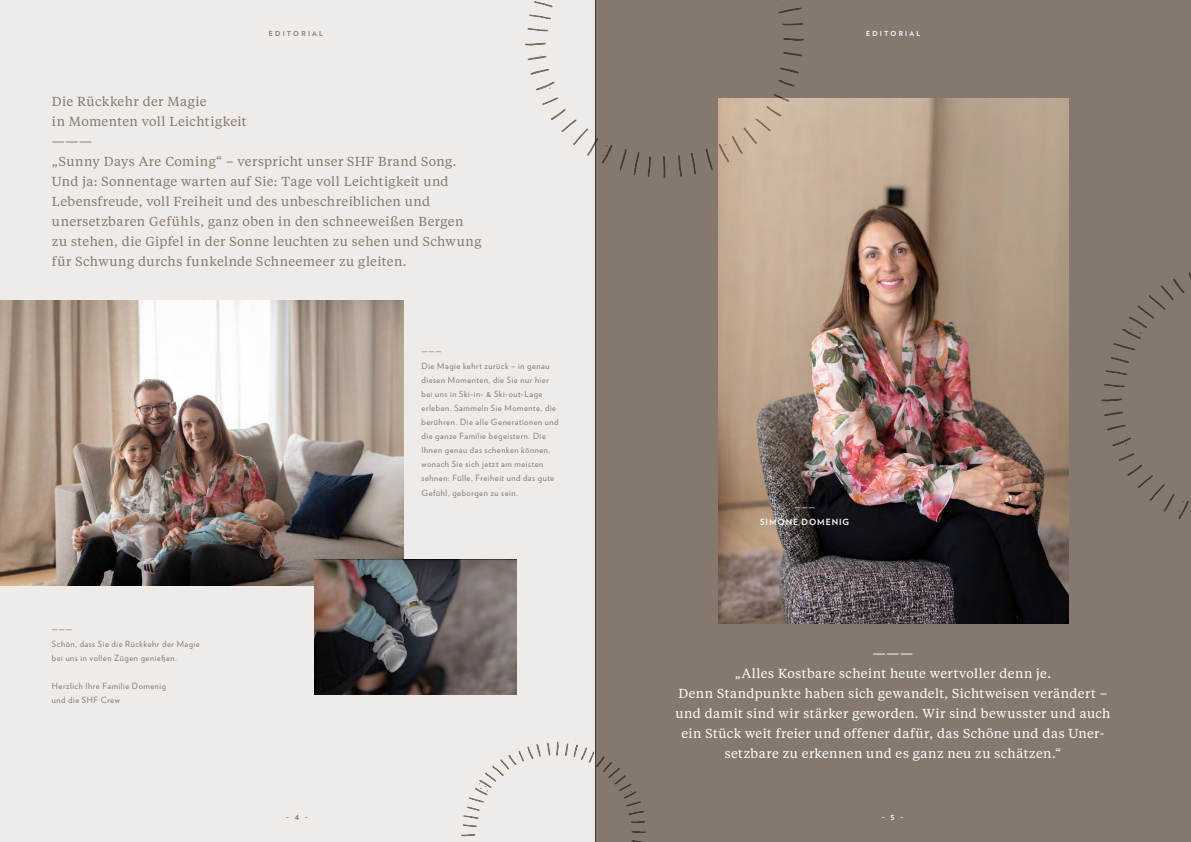
<style>
.page{position:relative;width:1191px;height:842px;background:#fff}
.page>*{position:absolute;margin:0;border:0;box-sizing:border-box;transform-origin:0 0}
.t1{font:13px/20px "Tiempos Text";letter-spacing:.025em;color:#85796f}
.t2{font:13px/20px "Tiempos Text";letter-spacing:.025em;color:#fff;text-align:center}
.t3{font:8.5px/14px "Verlag";letter-spacing:.065em;color:#85796f}
.t4{font:700 8.5px "Verlag";letter-spacing:.115em;color:#fff}
.t5{font:8.5px "Verlag";color:#fff}
.t6{font:700 6.9px "Verlag";letter-spacing:.32em;color:#85796f}
.t7{font:700 6.9px "Verlag";letter-spacing:.32em;color:#fff}
</style>
<div class="page">
<div style="left:595px;top:0;width:596px;height:842px;background:#85796f"></div>
<div style="left:0;top:0;width:595px;height:842px;background:#eeebe8"></div>
<svg style="left:775px;top:0;width:22px;height:1px"></svg>
<svg style="left:778px;top:8px;width:24px;height:6px"></svg>
<svg style="left:782px;top:23px;width:21px;height:3px"></svg>
<svg style="left:525px;top:43px;width:21px;height:3px"></svg>
<svg style="left:527px;top:55px;width:19px;height:5px"></svg>
<svg style="left:530px;top:69px;width:19px;height:6px"></svg>
<svg style="left:536px;top:82px;width:18px;height:9px"></svg>
<svg style="left:663px;top:156px;width:2px;height:23px"></svg>
<svg style="left:542px;top:97px;width:70px;height:67px"></svg>
<svg style="left:620px;top:149px;width:6px;height:22px"></svg>
<svg style="left:633px;top:152px;width:7px;height:23px"></svg>
<svg style="left:678px;top:155px;width:4px;height:24px"></svg>
<svg style="left:647px;top:156px;width:3px;height:23px"></svg>
<svg style="left:783px;top:38px;width:21px;height:3px"></svg>
<svg style="left:783px;top:52px;width:19px;height:5px"></svg>
<svg style="left:778px;top:67px;width:20px;height:20px"></svg>
<svg style="left:718px;top:94px;width:71px;height:68px"></svg>
<svg style="left:706px;top:149px;width:6px;height:22px"></svg>
<svg style="left:691px;top:153px;width:5px;height:22px"></svg>
<svg style="left:534px;top:1px;width:18px;height:6px"></svg>
<svg style="left:529px;top:14px;width:22px;height:6px"></svg>
<svg style="left:527px;top:28px;width:21px;height:3px"></svg>
<svg style="left:1101px;top:399px;width:21px;height:3px"></svg>
<svg style="left:1103px;top:411px;width:20px;height:5px"></svg>
<svg style="left:1105px;top:425px;width:20px;height:6px"></svg>
<svg style="left:1112px;top:437px;width:19px;height:9px"></svg>
<div style="left:1118px;top:453px;width:70px;height:66px;background:#85796f"></div>
<svg style="left:1110px;top:356px;width:19px;height:7px"></svg>
<div style="left:1113px;top:273px;width:78px;height:77px;background:#85796f"></div>
<svg style="left:1106px;top:370px;width:21px;height:5px"></svg>
<svg style="left:1104px;top:384px;width:20px;height:3px"></svg>
<svg style="left:556px;top:741px;width:2px;height:15px"></svg>
<svg style="left:565px;top:740px;width:79px;height:75px"></svg>
<svg style="left:631px;top:821px;width:14px;height:2px"></svg>
<svg style="left:461px;top:834px;width:14px;height:2px"></svg>
<svg style="left:632px;top:831px;width:13px;height:2px"></svg>
<svg style="left:632px;top:840px;width:12px;height:2px"></svg>
<svg style="left:547px;top:742px;width:3px;height:14px"></svg>
<svg style="left:463px;top:744px;width:77px;height:83px"></svg>
<img style="left:0;top:300px;width:404px;height:286px">
<img style="left:719px;top:98px;width:350px;height:525px">
<svg style="left:315px;top:560px;width:202px;height:134px;background:#595454"></svg>
<p class="t6" style="left:269px;top:28px;width:56px">EDITORIAL</p>
<p class="t1" style="left:52px;top:90px;width:431px">Die Rückkehr der Magie<br>in Momenten voll Leichtigkeit<br>———<br>„Sunny Days Are Coming“ – verspricht unser SHF Brand Song.<br>Und ja: Sonnentage warten auf Sie: Tage voll Leichtigkeit und Lebensfreude, voll Freiheit und des unbeschreiblichen und unersetzbaren Gefühls, ganz oben in den schneeweißen Bergen zu stehen, die Gipfel in der Sonne leuchten zu sehen und Schwung für Schwung durchs funkelnde Schneemeer zu gleiten.</p>
<p class="t3" style="left:52px;top:623px;width:149px">———<br>Schön, dass Sie die Rückkehr der Magie bei uns in vollen Zügen genießen.</p>
<p class="t3" style="left:52px;top:679px;width:116px">Herzlich Ihre Familie Domenig und die SHF Crew</p>
<p class="t3" style="left:421px;top:345px;width:138px">———<br>Die Magie kehrt zurück – in genau diesen Momenten, die Sie nur hier bei uns in Ski-in- &amp; Ski-out-Lage erleben. Sammeln Sie Momente, die berühren. Die alle Generationen und die ganze Familie begeistern. Die<br>Ihnen genau das schenken können, wonach Sie sich jetzt am meisten sehnen: Fülle, Freiheit und das gute<br>Gefühl, geborgen zu sein.</p>
<p class="t7" style="left:866px;top:28px;width:56px">EDITORIAL</p>
<p class="t5" style="left:794px;top:502px;width:22px">———</p>
<p class="t4" style="left:760px;top:515px;width:91px">SIMONE DOMENIG</p>
<p class="t2" style="left:675px;top:643px;width:436px">———<br>„Alles Kostbare scheint heute wertvoller denn je.<br>Denn Standpunkte haben sich gewandelt, Sichtweisen verändert – und damit sind wir stärker geworden. Wir sind bewusster und auch ein Stück weit freier und offener dafür, das Schöne und das Uner&shy;setzbare zu erkennen und es ganz neu zu schätzen.“</p>
<p class="t6" style="left:286px;top:812px;width:24px">– 4 –</p>
<p class="t7" style="left:881px;top:812px;width:24px">– 5 –</p>
</div>
